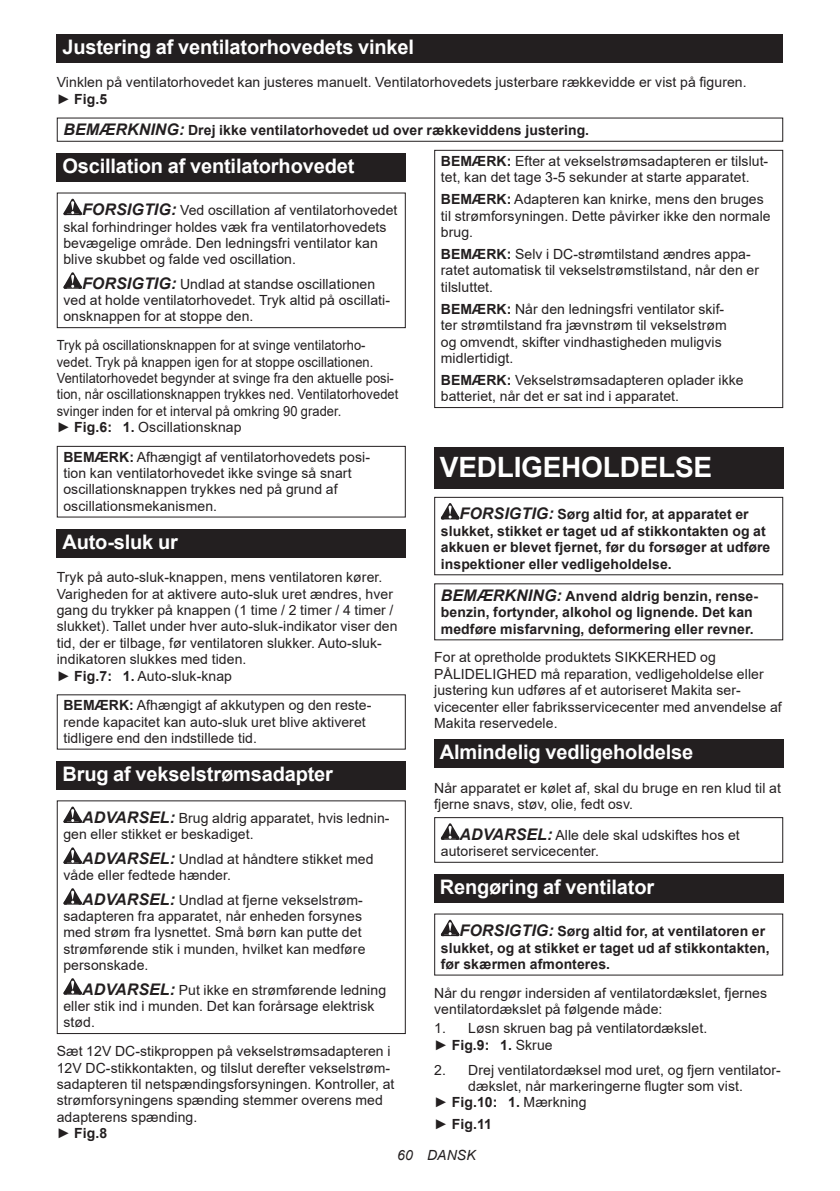
<style>
.page{position:relative;width:840px;height:1191px;background:#fff}
.page>*{position:absolute;margin:0;border:0;box-sizing:border-box;transform-origin:0 0}
.t1{font:700 28px "Arial";letter-spacing:-.01em;color:#fff}
.t2{font:700 20px "Arial";letter-spacing:-.01em;color:#fff}
.t3{font:14px/16.4px "Arial";letter-spacing:.005em;color:#231f20}
.t4{font:700 14px/16.4px "Arial";letter-spacing:.005em;color:#231f20}
.t5{font:14px/16.4px "Arial";letter-spacing:.005em;color:#231f20;scale:.92 1}
.t6{font:italic 14px "Arial";letter-spacing:.005em;color:#231f20}
.s1{font-weight:700}
.s2{font-style:italic;font-size:16px}
.s3{font-weight:700;font-style:italic;font-size:16px}
.s4{font-weight:400}
</style>
<div class="page">
<div style="left:57px;top:34px;width:725px;height:29px;background:#231f20"></div>
<div style="left:57px;top:117px;width:725px;height:25px;border:1px solid #231f20"></div>
<div style="left:57px;top:153px;width:348px;height:29px;background:#231f20"></div>
<svg style="left:63px;top:199px;width:19px;height:16px"></svg>
<svg style="left:63px;top:272px;width:19px;height:17px"></svg>
<div style="left:57px;top:192px;width:348px;height:136px;border:1px solid #231f20"></div>
<div style="left:57px;top:446px;width:348px;height:71px;border:1px solid #231f20"></div>
<div style="left:57px;top:529px;width:348px;height:28px;background:#231f20"></div>
<div style="left:57px;top:761px;width:348px;height:28px;background:#231f20"></div>
<svg style="left:63px;top:806px;width:19px;height:17px"></svg>
<svg style="left:63px;top:847px;width:19px;height:16px"></svg>
<svg style="left:63px;top:888px;width:19px;height:16px"></svg>
<svg style="left:63px;top:978px;width:19px;height:16px"></svg>
<div style="left:57px;top:800px;width:348px;height:234px;border:1px solid #231f20"></div>
<div style="left:434px;top:150px;width:348px;height:258px;border:1px solid #231f20"></div>
<div style="left:434px;top:448px;width:348px;height:41px;background:#231f20"></div>
<svg style="left:440px;top:503px;width:19px;height:16px"></svg>
<div style="left:434px;top:497px;width:348px;height:78px;border:1px solid #231f20"></div>
<div style="left:434px;top:739px;width:348px;height:29px;background:#231f20"></div>
<svg style="left:440px;top:823px;width:19px;height:16px"></svg>
<div style="left:434px;top:817px;width:348px;height:45px;border:1px solid #231f20"></div>
<div style="left:434px;top:874px;width:348px;height:28px;background:#231f20"></div>
<svg style="left:440px;top:919px;width:19px;height:17px"></svg>
<h2 class="t2" style="left:62px;top:33px;width:353px">Justering af ventilatorhovedets vinkel</h2>
<p class="t3" style="left:57px;top:74px;width:691px">Vinklen på ventilatorhovedet kan justeres manuelt. Ventilatorhovedets justerbare rækkevidde er vist på figuren. ► <span class="s1">Fig.5</span></p>
<p class="t4" style="left:63px;top:122px;width:527px"><span class="s2">BEMÆRKNING:</span> Drej ikke ventilatorhovedet ud over rækkeviddens justering.</p>
<h2 class="t2" style="left:62px;top:152px;width:293px">Oscillation af ventilatorhovedet</h2>
<p class="t3" style="left:63px;top:202px;width:335px;text-indent:19px"><span class="s3">FORSIGTIG:</span> Ved oscillation af ventilatorhovedet skal forhindringer holdes væk fra ventilatorhovedets bevægelige område. Den ledningsfri ventilator kan blive skubbet og falde ved oscillation.</p>
<p class="t3" style="left:63px;top:275px;width:328px;text-indent:19px"><span class="s3">FORSIGTIG:</span> Undlad at standse oscillationen ved at holde ventilatorhovedet. Tryk altid på oscillati&shy;onsknappen for at stoppe den.</p>
<p class="t5" style="left:57px;top:337px;width:372px">Tryk på oscillationsknappen for at svinge ventilatorho&shy;vedet. Tryk på knappen igen for at stoppe oscillationen.<br>Ventilatorhovedet begynder at svinge fra den aktuelle posi&shy;tion, når oscillationsknappen trykkes ned. Ventilatorhovedet svinger inden for et interval på omkring 90 grader.<br>► <span class="s1">Fig.6: 1.</span> Oscillationsknap</p>
<p class="t3" style="left:63px;top:448px;width:308px"><span class="s1">BEMÆRK:</span> Afhængigt af ventilatorhovedets posi&shy;tion kan ventilatorhovedet ikke svinge så snart oscillationsknappen trykkes ned på grund af oscillationsmekanismen.</p>
<h2 class="t2" style="left:62px;top:528px;width:117px">Auto-sluk ur</h2>
<p class="t3" style="left:57px;top:569px;width:342px">Tryk på auto-sluk-knappen, mens ventilatoren kører.<br>Varigheden for at aktivere auto-sluk uret ændres, hver gang du trykker på knappen (1 time / 2 timer / 4 timer / slukket). Tallet under hver auto-sluk-indikator viser den tid, der er tilbage, før ventilatoren slukker. Auto-sluk&shy;indikatoren slukkes med tiden.<br>► <span class="s1">Fig.7: 1.</span> Auto-sluk-knap</p>
<p class="t3" style="left:63px;top:697px;width:309px"><span class="s1">BEMÆRK:</span> Afhængigt af akkutypen og den reste&shy;rende kapacitet kan auto-sluk uret blive aktiveret tidligere end den indstillede tid.</p>
<h2 class="t2" style="left:62px;top:760px;width:272px">Brug af vekselstrømsadapter</h2>
<p class="t3" style="left:63px;top:809px;width:327px;text-indent:19px"><span class="s3">ADVARSEL:</span> Brug aldrig apparatet, hvis lednin&shy;gen eller stikket er beskadiget.</p>
<p class="t3" style="left:63px;top:850px;width:311px;text-indent:19px"><span class="s3">ADVARSEL:</span> Undlad at håndtere stikket med våde eller fedtede hænder.</p>
<p class="t3" style="left:63px;top:891px;width:303px;text-indent:19px"><span class="s3">ADVARSEL:</span> Undlad at fjerne vekselstrøm&shy;sadapteren fra apparatet, når enheden forsynes med strøm fra lysnettet. Små børn kan putte det strømførende stik i munden, hvilket kan medføre personskade.</p>
<p class="t3" style="left:63px;top:981px;width:324px;text-indent:19px"><span class="s3">ADVARSEL:</span> Put ikke en strømførende ledning eller stik ind i munden. Det kan forårsage elektrisk stød.</p>
<p class="t3" style="left:57px;top:1043px;width:339px">Sæt 12V DC-stikproppen på vekselstrømsadapteren i 12V DC-stikkontakten, og tilslut derefter vekselstrøm&shy;sadapteren til netspændingsforsyningen. Kontroller, at strømforsyningens spænding stemmer overens med adapterens spænding.<br>► <span class="s1">Fig.8</span></p>
<p class="t3" style="left:440px;top:152px;width:329px"><span class="s1">BEMÆRK:</span> Efter at vekselstrømsadapteren er tilslut&shy;tet, kan det tage 3-5 sekunder at starte apparatet.</p>
<p class="t3" style="left:440px;top:191px;width:331px"><span class="s1">BEMÆRK:</span> Adapteren kan knirke, mens den bruges til strømforsyningen. Dette påvirker ikke den normale brug.</p>
<p class="t3" style="left:440px;top:246px;width:319px"><span class="s1">BEMÆRK:</span> Selv i DC-strømtilstand ændres appa&shy;ratet automatisk til vekselstrømstilstand, når den er tilsluttet.</p>
<p class="t3" style="left:440px;top:300px;width:287px"><span class="s1">BEMÆRK:</span> Når den ledningsfri ventilator skif&shy;ter strømtilstand fra jævnstrøm til vekselstrøm og omvendt, skifter vindhastigheden muligvis midlertidigt.</p>
<p class="t3" style="left:440px;top:372px;width:304px"><span class="s1">BEMÆRK:</span> Vekselstrømsadapteren oplader ikke batteriet, når det er sat ind i apparatet.</p>
<h1 class="t1" style="left:439px;top:448px;width:274px">VEDLIGEHOLDELSE</h1>
<p class="t4" style="left:440px;top:506px;width:331px;text-indent:19px"><span class="s2">FORSIGTIG:</span> Sørg altid for, at apparatet er slukket, stikket er taget ud af stikkontakten og at akkuen er blevet fjernet, før du forsøger at udføre inspektioner eller vedligeholdelse.</p>
<p class="t4" style="left:440px;top:588px;width:318px"><span class="s2">BEMÆRKNING:</span> Anvend aldrig benzin, rense&shy;benzin, fortynder, alkohol og lignende. Det kan medføre misfarvning, deformering eller revner.</p>
<p class="t3" style="left:434px;top:649px;width:349px">For at opretholde produktets SIKKERHED og PÅLIDELIGHED må reparation, vedligeholdelse eller justering kun udføres af et autoriseret Makita ser&shy;vicecenter eller fabriksservicecenter med anvendelse af Makita reservedele.</p>
<h2 class="t2" style="left:439px;top:738px;width:255px">Almindelig vedligeholdelse</h2>
<p class="t3" style="left:434px;top:779px;width:348px">Når apparatet er kølet af, skal du bruge en ren klud til at fjerne snavs, støv, olie, fedt osv.</p>
<p class="t3" style="left:440px;top:826px;width:300px;text-indent:19px"><span class="s3">ADVARSEL:</span> Alle dele skal udskiftes hos et autoriseret servicecenter.</p>
<h2 class="t2" style="left:439px;top:873px;width:216px">Rengøring af ventilator</h2>
<p class="t4" style="left:440px;top:923px;width:330px;text-indent:19px"><span class="s2">FORSIGTIG:</span> Sørg altid for, at ventilatoren er slukket, og at stikket er taget ud af stikkontakten, før skærmen afmonteres.</p>
<p class="t3" style="left:434px;top:984px;width:334px">Når du rengør indersiden af ventilatordækslet, fjernes ventilatordækslet på følgende måde:</p>
<p class="t3" style="left:434px;top:1020px;width:274px">1. Løsn skruen bag på ventilatordækslet. ► <span class="s1">Fig.9: 1.</span> Skrue</p>
<p class="t3" style="left:434px;top:1061px;width:348px">2. Drej ventilatordæksel mod uret, og fjern ventilator-</p>
<p class="t3" style="left:468px;top:1077px;width:276px">dækslet, når markeringerne flugter som vist.</p>
<p class="t3" style="left:434px;top:1094px;width:154px">► <span class="s1">Fig.10: 1.</span> Mærkning</p>
<p class="t4" style="left:434px;top:1116px;width:59px"><span class="s4">►</span> Fig.11</p>
<p class="t6" style="left:397px;top:1146px;width:80px">60 DANSK</p>
</div>
